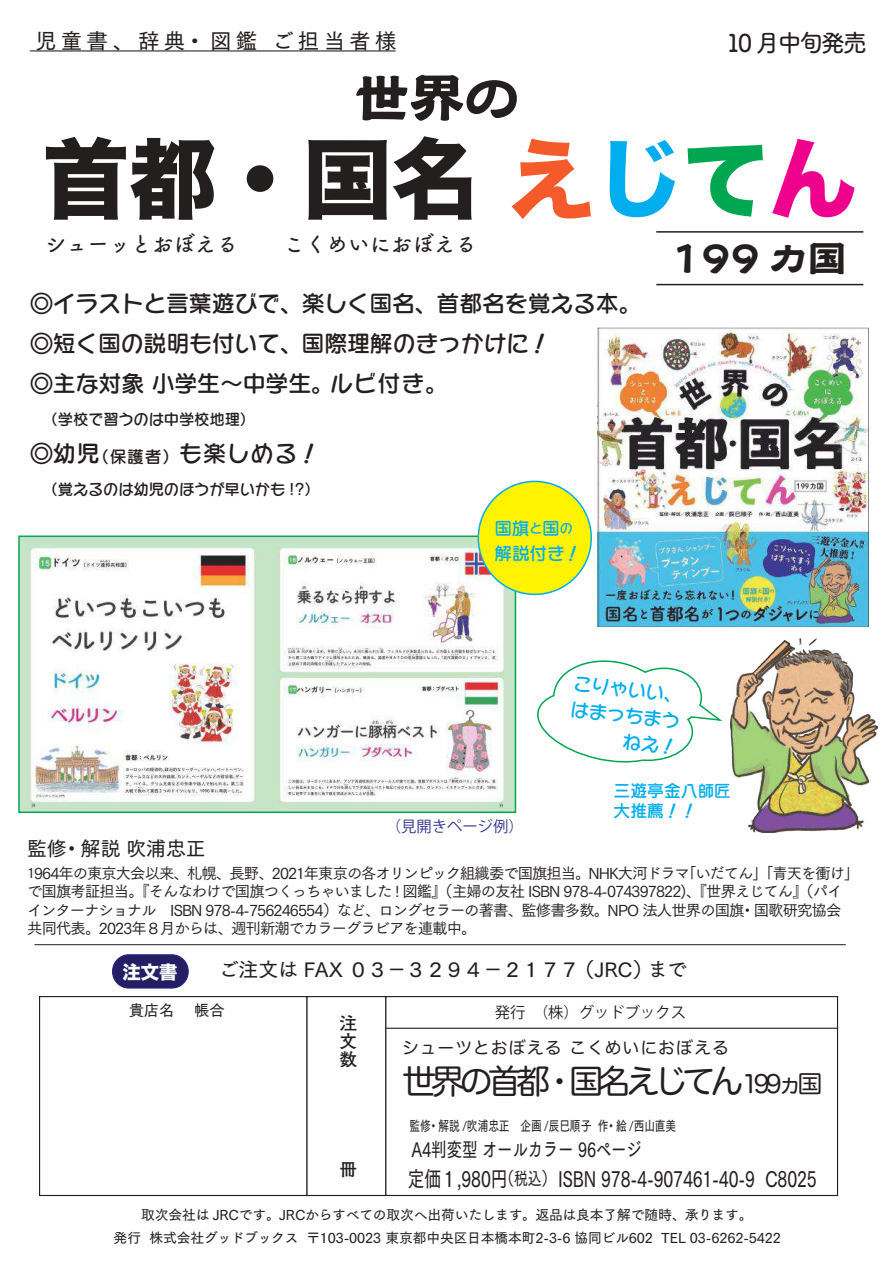
<style>
.page{position:relative;width:893px;height:1263px;background:#fff}
.page>*{position:absolute;margin:0;border:0;box-sizing:border-box;transform-origin:0 0}
.t1{font:87.3px "Hira Kaku Std N W8";color:#241f1f}
.t2{font:55.2px "Hourei Std EB";color:#241f1f}
.t3{font:38.25px "Hourei Std EB";color:#241f1f}
.t4{font:33.75px "Hira Maru Pro W4";letter-spacing:-.16em;color:#241f1f}
.t5{font:24.45px "Tsuku B Rd Gothic Std D";letter-spacing:-.115em;color:#241f1f}
.t6{font:22.95px/39.8px "Seurat Capie Pro DB";letter-spacing:-.01em;color:#241f1f}
.t7{font:21.6px "Tsuku Go Pr 5 N D";letter-spacing:-.01em;color:#241f1f;scale:.78 1}
.t8{font:21.45px "Tsuku B Rd Gothic Std D";color:#241f1f}
.t9{font:21.45px "Tsuku Go Pr 5 N D";letter-spacing:.2em;color:#241f1f}
.t10{font:19.95px "Tsuku Go Pr 5 N D";letter-spacing:-.01em;color:#241f1f}
.t11{font:19.95px "Tsuku Go Pr 5 N D";letter-spacing:-.01em;color:#241f1f;scale:.78 1}
.t12{font:18.45px/26px "Seurat Capie Pro DB";color:#00aeef;text-align:justify}
.t13{font:18.45px/18px "Tsuku Old Gothic Std B";color:#241f1f;text-align:justify}
.t14{font:18.45px "Hira Kaku Std W8";color:#fff}
.t15{font:17.7px/24.8px "Seurat Capie Pro DB";letter-spacing:-.01em;color:#00aeef}
.t16{font:16.8px "Hira Maru Pro W4";letter-spacing:.06em;color:#241f1f}
.t17{font:16.8px/20px "Seurat Capie Pro DB";color:#00aeef}
.t18{font:15.3px/18.5px "Tsuku Go Pr 5 N M";letter-spacing:-.06em;color:#241f1f}
.t19{font:15.3px "Seurat Capie Pro DB";letter-spacing:-.01em;color:#241f1f}
.t20{font:15.3px "Koz Go Pr 6 N";color:#241f1f}
.t21{font:15.3px "Koz Go Pr 6 N";color:#313092}
.t22{font:15.3px "Tsuku Go Pr 5 N D";color:#241f1f}
.t23{font:13.8px "Tsuku Go Pr 5 N D";letter-spacing:-.01em;color:#241f1f}
.t24{font:13.8px "Tsuku Go Pr 5 N D";letter-spacing:-.01em;color:#241f1f;scale:.78 1}
.s1{color:#f55a2b}
.s2{color:#00aeef}
.s3{color:#00a650}
.s4{color:#ee008c}
.s5{font-size:16.8px}
.s6{font-size:12.9px}
.s7{font-size:16.5px}
.s8{font-size:13.8px}
.s9{font-size:24.45px}
.s10{font-size:17.7px}
</style>
<div class="page">
<div style="left:113px;top:954px;width:75px;height:33px;background:#241f64;border-radius:16px"></div>
<div style="left:112px;top:954px;width:77px;height:34px;border:1px solid #292480;border-radius:16px"></div>
<hr style="left:34px;top:944px;width:811px;height:1px;background:#241f1f">
<hr style="left:30px;top:50px;width:365px;height:1px;background:#241f1f">
<div style="left:39px;top:996px;width:268px;height:199px;border:1px solid #241f1f"></div>
<div style="left:306px;top:996px;width:80px;height:199px;border:1px solid #241f1f"></div>
<div style="left:385px;top:996px;width:453px;height:199px;border:1px solid #241f1f"></div>
<hr style="left:386px;top:1027px;width:452px;height:1px;background:#241f1f">
<img style="left:597px;top:327px;width:271px;height:299px">
<img style="left:730px;top:637px;width:147px;height:195px">
<hr style="left:656px;top:231px;width:207px;height:1px;background:#241f1f">
<hr style="left:656px;top:284px;width:207px;height:1px;background:#241f1f">
<svg style="left:537px;top:660px;width:186px;height:103px"></svg>
<img style="left:20px;top:537px;width:494px;height:274px">
<div style="left:18px;top:535px;width:498px;height:278px;border:1px solid #00a650"></div>
<div style="left:478px;top:481px;width:113px;height:113px;background:#fff300;border-radius:50%"></div>
<h3 class="t9" style="left:35px;top:22px;width:363px">児童書、辞典・図鑑 ご担当者様</h3>
<h3 class="t5" style="left:726px;top:24px;width:143px">10 月中旬発売</h3>
<h2 class="t2" style="left:354px;top:62px;width:167px">世界の</h2>
<h1 class="t1" style="left:42px;top:131px;width:816px">首都・国名 <span class="s1">え</span><span class="s2">じ</span><span class="s3">て</span><span class="s4">ん</span></h1>
<h3 class="t3" style="left:672px;top:234px;width:175px">199 カ国</h3>
<h3 class="t8" style="left:45px;top:228px;width:195px">シューッとおぼえる</h3>
<h3 class="t8" style="left:283px;top:228px;width:195px">こくめいにおぼえる</h3>
<h3 class="t6" style="left:30px;top:283px;width:613px">◎イラストと言葉遊びで、楽しく国名、首都名を覚える本。◎短く国の説明も付いて、国際理解のきっかけに！<br>◎主な対象 小学生～中学生。ルビ付き。</h3>
<p class="t19" style="left:30px;top:409px;width:226px">　 （学校で習うのは中学校地理）</p>
<h3 class="t6" style="left:30px;top:433px;width:292px">◎幼児<span class="s5">（保護者）</span>も楽しめる！</h3>
<p class="t19" style="left:30px;top:479px;width:291px">　 （覚えるのは幼児のほうが早いかも !?）</p>
<p class="t15" style="left:494px;top:515px;width:89px">国旗<span class="s6">と</span>国<span class="s6">の</span>解説付き！</p>
<p class="t21" style="left:386px;top:817px;width:139px">（見開きページ例）</p>
<p class="t12" style="left:574px;top:670px;width:112px;rotate:6deg">こりゃいい、はまっちまう　　　ねえ！</p>
<p class="t17" style="left:613px;top:780px;width:119px">三遊亭金八<span class="s7">師匠</span>大推薦！！</p>
<h3 class="t10" style="left:27px;top:830px;width:180px">監修・解説 吹浦忠正</h3>
<p class="t18" style="left:27px;top:862px;width:833px"><span class="s8">1</span>964年の東京大会以来、札幌、長野、2021年東京の各オリンピック組織委で国旗担当。NHK大河ドラマ「いだてん」「青天を衝け」で国旗考証担当。『そんなわけで国旗つくっちゃいました ! 図鑑』（主婦の友社 ISBN 978-4-074397822)、『世界えじてん』（パイインターナショナル　ISBN 978-4-756246554）など、ロングセラーの著書、監修書多数。NPO 法人世界の国旗・国歌研究協会共同代表。2023年８月からは、週刊新潮でカラーグラビアを連載中。</p>
<p class="t14" style="left:123px;top:962px;width:56px">注文書</p>
<h3 class="t10" style="left:219px;top:952px;width:470px">ご注文は FAX ０３－３２９４－２１７７ （JRC）まで</h3>
<p class="t22" style="left:129px;top:996px;width:97px">貴店名 　帳合</p>
<p class="t13" style="left:339px;top:1013px;width:29px">注文数</p>
<p class="t13" style="left:339px;top:1159px;width:28px">冊</p>
<p class="t20" style="left:494px;top:1003px;width:193px">発行　（株）グッドブックス</p>
<p class="t16" style="left:402px;top:1033px;width:328px">シューツとおぼえる こくめいにおぼえる</p>
<h3 class="t4" style="left:402px;top:1051px;width:421px">世界の首都 ・国名えじてん<span class="s9">199ヵ国</span></h3>
<p class="t24" style="left:409px;top:1113px;width:343px">監修・解説 /吹浦忠正　企画 /辰巳順子 作・絵 /西山直美</p>
<h3 class="t11" style="left:411px;top:1132px;width:297px">A4判変型 オールカラー 96ページ</h3>
<h3 class="t7" style="left:408px;top:1159px;width:526px">定価１,980円<span class="s10">（税込）</span> ISBN 978-4-907461-40-9 C8025</h3>
<p class="t23" style="left:141px;top:1202px;width:613px">取次会社は JRCです。JRCからすべての取次へ出荷いたします。返品は良本了解で随時、承ります。</p>
<p class="t23" style="left:114px;top:1225px;width:668px">発行 株式会社グッドブックス 〒103-0023 東京都中央区日本橋本町2-3-6 協同ビル602 TEL 03-6262-5422</p>
</div>
